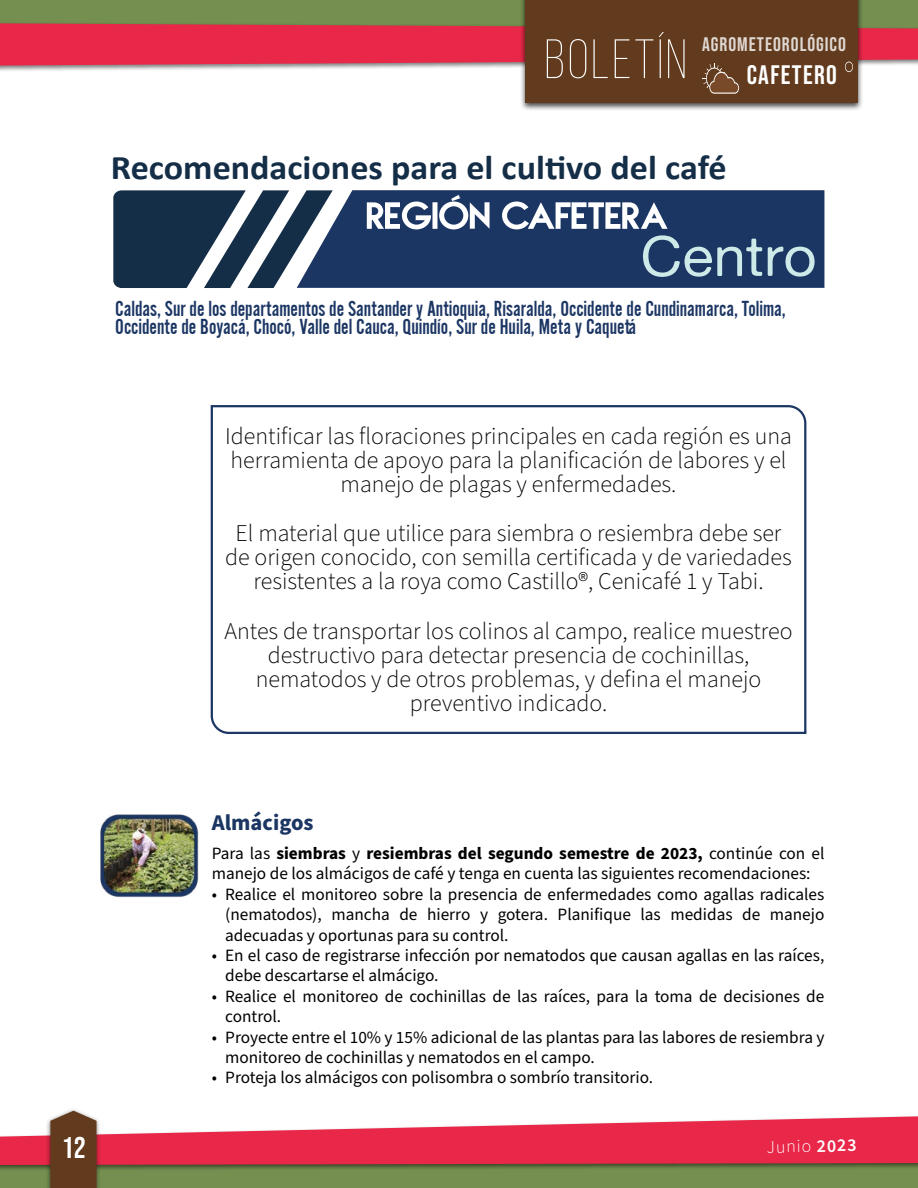
<style>
.page{position:relative;width:918px;height:1188px;background:#fff}
.page>*{position:absolute;margin:0;border:0;box-sizing:border-box;transform-origin:0 0}
.t1{font:55.65px "Alte Haas Grotesk";color:#cdeae9;scale:1.04 1}
.t2{font:300 55.35px "Bebas Neue";letter-spacing:.05em;color:#fff}
.t3{font:700 34.65px "Calibri";color:#152e47;scale:1.04 1}
.t4{font:30px "Bebas Neue";color:#fff}
.t5{font:26.85px "Bebas Neue";letter-spacing:.05em;color:#fff}
.t6{font:300 24px/24px "Source Sans Pro";color:#000;text-align:center}
.t7{font:22.65px/17.4px "Alternate Got No 2";color:#1c3664}
.t8{font:700 22.5px "Source Sans Pro";color:#1b3663}
.t9{font:19.65px "Bebas Neue";letter-spacing:.05em;color:#fff}
.t10{font:300 18px "Source Sans Pro";color:#fff}
.t11{font:17.25px/20.4px "Source Sans Pro";color:#000}
.s1{font-weight:700}
.s2{font-weight:600}
</style>
<div class="page">
<div style="left:0;top:1143px;width:918px;height:45px;background:#758f50"></div>
<div style="left:0;top:0;width:918px;height:55px;background:#758f50"></div>
<div style="left:0;top:1114px;width:918px;height:57px;background:#000;opacity:.5"></div>
<svg style="left:0;top:1116px;width:918px;height:49px;fill:#e92849"></svg>
<div style="left:520px;top:0;width:343px;height:111px;background:#000;opacity:.75"></div>
<div style="left:526px;top:0;width:332px;height:103px;background:#623a1d"></div>
<svg style="left:0;top:23px;width:918px;height:71px"></svg>
<div style="left:46px;top:1107px;width:55px;height:81px;background:#000;opacity:.5"></div>
<svg style="left:50px;top:1111px;width:47px;height:77px;background:#6b462b"></svg>
<svg style="left:210px;top:405px;width:597px;height:329px"></svg>
<div style="left:333px;top:190px;width:491px;height:98px;background:#1c3664"></div>
<svg style="left:113px;top:190px;width:220px;height:98px"></svg>
<svg style="left:367px;top:195px;width:123px;height:34px"></svg>
<svg style="left:502px;top:202px;width:166px;height:27px"></svg>
<img style="left:100px;top:814px;width:99px;height:84px">
<h2 class="t2" style="left:545px;top:30px;width:144px">BOLETÍN</h2>
<p class="t9" style="left:702px;top:33px;width:145px">AGROMETEOROLÓGICO</p>
<h3 class="t5" style="left:747px;top:60px;width:92px">CAFETERO</h3>
<h3 class="t3" style="left:111px;top:146px;width:594px">Recomendaciones para el cultivo del café</h3>
<h1 class="t1" style="left:640px;top:223px;width:171px">Centro</h1>
<h3 class="t7" style="left:115px;top:301px;width:672px">Caldas, Sur de los departamentos de Santander y Antioquia, Risaralda, Occidente de Cundinamarca, Tolima,<br>Occidente de Boyacá, Chocó, Valle del Cauca, Quindío, Sur de Huila, Meta y Caquetá</h3>
<h3 class="t6" style="left:225px;top:424px;width:568px">Identificar las floraciones principales en cada región es una herramienta de apoyo para la planificación de labores y el manejo de plagas y enfermedades.</h3>
<h3 class="t6" style="left:225px;top:522px;width:568px">El material que utilice para siembra o resiembra debe ser de origen conocido, con semilla certificada y de variedades resistentes a la roya como Castillo®, Cenicafé 1 y Tabi.</h3>
<h3 class="t6" style="left:225px;top:619px;width:569px">Antes de transportar los colinos al campo, realice muestreo destructivo para detectar presencia de cochinillas, nematodos y de otros problemas, y defina el manejo preventivo indicado.</h3>
<h3 class="t8" style="left:212px;top:807px;width:103px">Almácigos</h3>
<p class="t11" style="left:212px;top:844px;width:614px">Para las <span class="s1">siembras</span> y <span class="s1">resiembras del segundo semestre de 2023,</span> continúe con el manejo de los almácigos de café y tenga en cuenta las siguientes recomendaciones:</p>
<p class="t11" style="left:225px;top:884px;width:601px;text-align:justify;text-indent:-14px">• Realice el monitoreo sobre la presencia de enfermedades como agallas radicales (nematodos), mancha de hierro y gotera. Planifique las medidas de manejo adecuadas y oportunas para su control.</p>
<p class="t11" style="left:225px;top:946px;width:601px;text-indent:-14px">• En el caso de registrarse infección por nematodos que causan agallas en las raíces, debe descartarse el almácigo.</p>
<p class="t11" style="left:225px;top:986px;width:601px;text-indent:-14px">• Realice el monitoreo de cochinillas de las raíces, para la toma de decisiones de control.</p>
<p class="t11" style="left:225px;top:1027px;width:601px;text-indent:-14px">• Proyecte entre el 10% y 15% adicional de las plantas para las labores de resiembra y monitoreo de cochinillas y nematodos en el campo.</p>
<p class="t11" style="left:212px;top:1068px;width:443px">• Proteja los almácigos con polisombra o sombrío transitorio.</p>
<h3 class="t4" style="left:62px;top:1131px;width:25px">12</h3>
<p class="t10" style="left:767px;top:1135px;width:91px;rotate:-1deg">Junio <span class="s2">2023</span></p>
</div>
